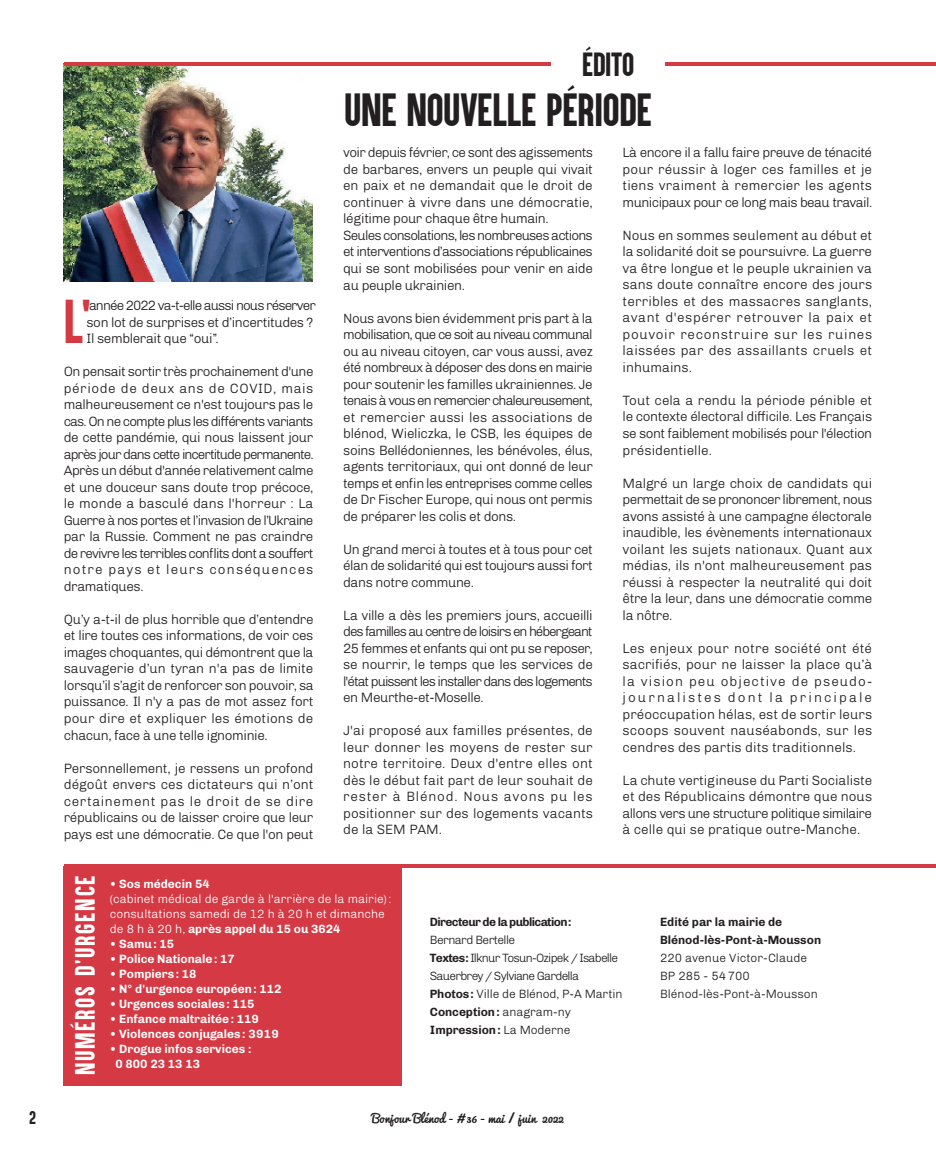
<style>
.page{position:relative;width:936px;height:1149px;background:#fff}
.page>*{position:absolute;margin:0;border:0;box-sizing:border-box;transform-origin:0 0}
.t1{font:49.8px "Aku&Kamu";color:#d53944}
.t2{font:37.5px "Aku&Kamu";letter-spacing:-.01em;color:#231f20}
.t3{font:27px "Aku&Kamu";letter-spacing:-.01em;color:#231f20}
.t4{font:22.5px "Aku&Kamu";letter-spacing:.08em;color:#fff}
.t5{font:15px "Aku&Kamu";color:#231f20}
.t6{font:300 13.5px/16.5px "Chivo";letter-spacing:-.03em;color:#231f20;text-align:justify}
.t7{font:700 12px/15px "Chivo";color:#fff}
.t8{font:300 12px/18px "Chivo";letter-spacing:-.05em;color:#231f20}
.t9{font:300 12px/15px "Chivo";color:#fff}
.t10{font:300 12px/18px "Chivo";color:#231f20}
.t11{font:700 12px/18px "Chivo";color:#231f20}
.t12{font:12px "Pacifico";color:#231f20}
.t13{font:700 12px "Chivo";letter-spacing:-.05em;color:#231f20}
.s1{font-weight:700}
</style>
<div class="page">
<img style="left:64px;top:65px;width:249px;height:216px">
<hr style="left:64px;top:864px;width:871px;height:3px;background:#d53944">
<div style="left:64px;top:865px;width:338px;height:219px;background:#d53944"></div>
<hr style="left:64px;top:62px;width:871px;height:3px;background:#d53944">
<div style="left:551px;top:42px;width:113px;height:44px;background:#fff"></div>
<h1 class="t1" style="left:64px;top:297px;width:29px">L’</h1>
<p class="t6" style="left:86px;top:298px;width:231px;text-align:left">année 2022 va-t-elle aussi nous réserver son lot de surprises et d’incertitudes ?<br>Il semblerait que “oui”.</p>
<p class="t6" style="left:64px;top:364px;width:251px">On pensait sortir très prochainement d'une période de deux ans de COVID, mais malheureusement ce n'est toujours pas le cas. On ne compte plus les différents variants de cette pandémie, qui nous laissent jour après jour dans cette incertitude permanente.<br>Après un début d'année relativement calme et une douceur sans doute trop précoce, le monde a basculé dans l'horreur : La Guerre à nos portes et l’invasion de l’Ukraine par la Russie. Comment ne pas craindre de revivre les terribles conflits dont a souffert notre pays et leurs conséquences dramatiques.</p>
<p class="t6" style="left:64px;top:612px;width:251px">Qu’y a-t-il de plus horrible que d’entendre et lire toutes ces informations, de voir ces images choquantes, qui démontrent que la sauvagerie d’un tyran n'a pas de limite lorsqu’il s’agit de renforcer son pouvoir, sa puissance. Il n'y a pas de mot assez fort pour dire et expliquer les émotions de chacun, face à une telle ignominie.</p>
<p class="t6" style="left:64px;top:760px;width:251px">Personnellement, je ressens un profond dégoût envers ces dictateurs qui n’ont certainement pas le droit de se dire républicains ou de laisser croire que leur pays est une démocratie. Ce que l'on peut</p>
<h3 class="t3" style="left:582px;top:51px;width:54px">ÉDITO</h3>
<h2 class="t2" style="left:344px;top:91px;width:309px">UNE NOUVELLE PÉRIODE</h2>
<p class="t6" style="left:343px;top:145px;width:251px;text-align:left">voir depuis février, ce sont des agissements de barbares, envers un peuple qui vivait en paix et ne demandait que le droit de continuer à vivre dans une démocratie, légitime pour chaque être humain.<br>Seules consolations, les nombreuses actions et interventions d’associations républicaines qui se sont mobilisées pour venir en aide au peuple ukrainien.</p>
<p class="t6" style="left:343px;top:310px;width:251px">Nous avons bien évidemment pris part à la mobilisation, que ce soit au niveau communal ou au niveau citoyen, car vous aussi, avez été nombreux à déposer des dons en mairie pour soutenir les familles ukrainiennes. Je tenais à vous en remercier chaleureusement, et remercier aussi les associations de blénod, Wieliczka, le CSB, les équipes de soins Bellédoniennes, les bénévoles, élus, agents territoriaux, qui ont donné de leur temps et enfin les entreprises comme celles de Dr Fischer Europe, qui nous ont permis de préparer les colis et dons.</p>
<p class="t6" style="left:343px;top:541px;width:251px">Un grand merci à toutes et à tous pour cet élan de solidarité qui est toujours aussi fort dans notre commune.</p>
<p class="t6" style="left:343px;top:607px;width:251px">La ville a dès les premiers jours, accueilli des familles au centre de loisirs en hébergeant 25 femmes et enfants qui ont pu se reposer, se nourrir, le temps que les services de l'état puissent les installer dans des logements en Meurthe-et-Moselle.</p>
<p class="t6" style="left:343px;top:723px;width:251px">J'ai proposé aux familles présentes, de leur donner les moyens de rester sur notre territoire. Deux d'entre elles ont dès le début fait part de leur souhait de rester à Blénod. Nous avons pu les positionner sur des logements vacants de la SEM PAM.</p>
<p class="t6" style="left:622px;top:145px;width:251px">Là encore il a fallu faire preuve de ténacité pour réussir à loger ces familles et je tiens vraiment à remercier les agents municipaux pour ce long mais beau travail.</p>
<p class="t6" style="left:622px;top:228px;width:251px">Nous en sommes seulement au début et la solidarité doit se poursuivre. La guerre va être longue et le peuple ukrainien va sans doute connaître encore des jours terribles et des massacres sanglants, avant d'espérer retrouver la paix et pouvoir reconstruire sur les ruines laissées par des assaillants cruels et inhumains.</p>
<p class="t6" style="left:622px;top:393px;width:251px">Tout cela a rendu la période pénible et le contexte électoral difficile. Les Français se sont faiblement mobilisés pour l'élection présidentielle.</p>
<p class="t6" style="left:622px;top:475px;width:251px">Malgré un large choix de candidats qui permettait de se prononcer librement, nous avons assisté à une campagne électorale inaudible, les évènements internationaux voilant les sujets nationaux. Quant aux médias, ils n'ont malheureusement pas réussi à respecter la neutralité qui doit être la leur, dans une démocratie comme la nôtre.</p>
<p class="t6" style="left:622px;top:640px;width:251px">Les enjeux pour notre société ont été sacrifiés, pour ne laisser la place qu’à la vision peu objective de pseudo&shy;journalistes dont la principale préoccupation hélas, est de sortir leurs scoops souvent nauséabonds, sur les cendres des partis dits traditionnels.</p>
<p class="t6" style="left:622px;top:772px;width:251px">La chute vertigineuse du Parti Socialiste et des Républicains démontre que nous allons vers une structure politique similaire à celle qui se pratique outre-Manche.</p>
<h3 class="t4" style="left:74px;top:1075px;width:201px;rotate:-90deg">NUMÉROS D’URGENCE</h3>
<p class="t7" style="left:110px;top:877px;width:101px">• Sos médecin 54</p>
<p class="t9" style="left:110px;top:892px;width:283px">(cabinet médical de garde à l'arrière de la mairie): consultations samedi de 12 h à 20 h et dimanche de 8 h à 20 h, <span class="s1">après appel du 15 ou 3624</span></p>
<p class="t7" style="left:110px;top:937px;width:66px">• Samu : 15</p>
<p class="t7" style="left:110px;top:952px;width:126px">• Police Nationale : 17</p>
<p class="t7" style="left:110px;top:967px;width:88px">• Pompiers : 18</p>
<p class="t7" style="left:110px;top:982px;width:173px">• N° d'urgence européen : 112</p>
<p class="t7" style="left:110px;top:997px;width:146px">• Urgences sociales : 115</p>
<p class="t7" style="left:110px;top:1012px;width:150px">• Enfance maltraitée : 119</p>
<p class="t7" style="left:110px;top:1027px;width:170px">• Violences conjugales: 3919</p>
<p class="t7" style="left:115px;top:1042px;width:137px;text-indent:-6px">• Drogue infos services :<br>0 800 23 13 13</p>
<p class="t13" style="left:430px;top:917px;width:143px">Directeur de la publication:</p>
<p class="t8" style="left:430px;top:931px;width:194px">Bernard Bertelle<br><span class="s1">Textes:</span> Ilknur Tosun-Ozipek / Isabelle<br>Sauerbrey / Sylviane Gardella<br><span class="s1">Photos:</span> Ville de Blénod, P-A Martin<br><span class="s1">Conception :</span> anagram-ny<br><span class="s1">Impression :</span> La Moderne</p>
<p class="t5" style="left:29px;top:1109px;width:8px">2</p>
<p class="t12" style="left:372px;top:1111px;width:193px">Bonjour Blénod - # 36 - mai / juin 2022</p>
<p class="t11" style="left:660px;top:913px;width:163px">Edité par la mairie de<br>Blénod-lès-Pont-à-Mousson</p>
<p class="t10" style="left:660px;top:949px;width:159px">220 avenue Victor-Claude<br>BP 285 - 54700<br>Blénod-lès-Pont-à-Mousson</p>
</div>
